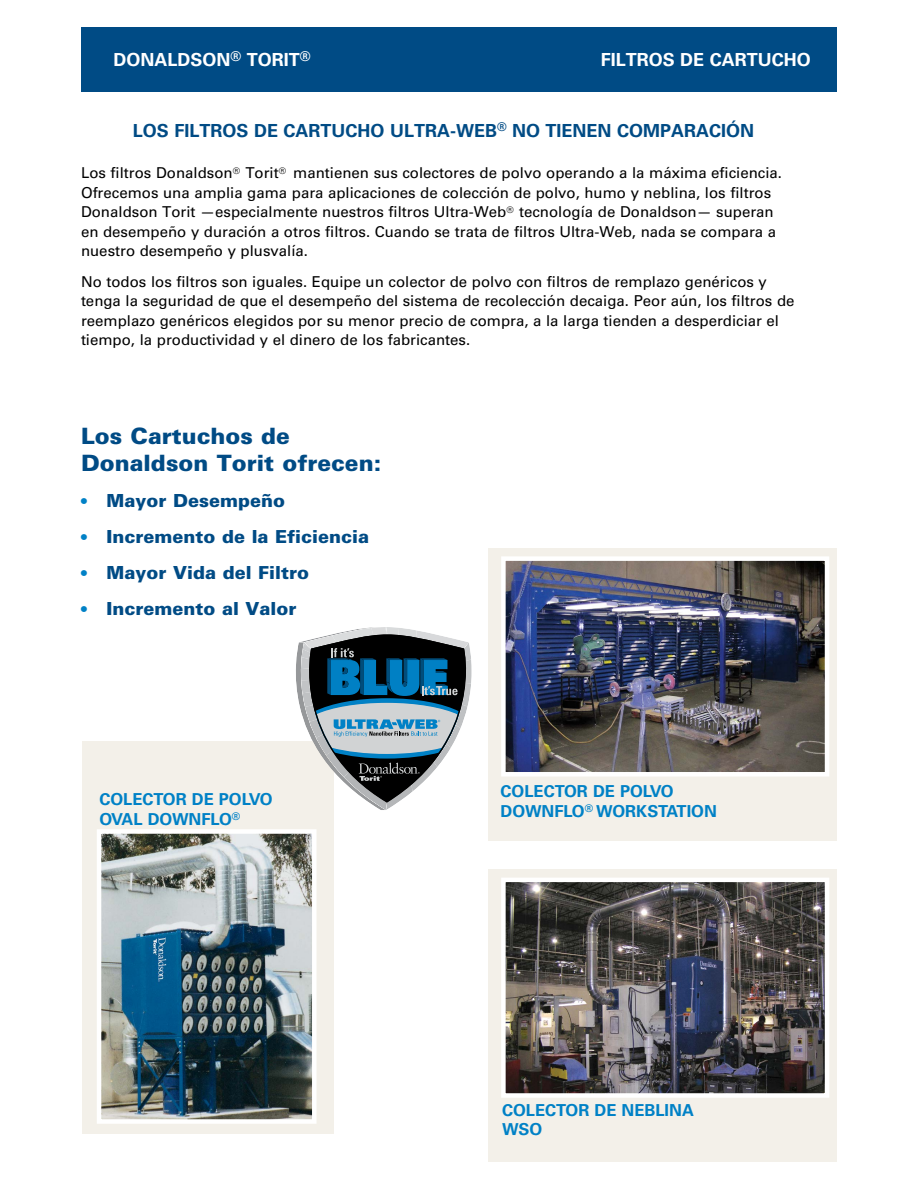
<style>
.page{position:relative;width:918px;height:1188px;background:#fff}
.page>*{position:absolute;margin:0;border:0;box-sizing:border-box;transform-origin:0 0}
.Bullet_Group-_Headli{font:900 22.5px/27px "Univers LT Std";color:#004b85}
.t1{font:900 18px "Univers LT Std";color:#004b85}
.Page_Headline-_Top{font:700 18px "Univers LT Std";color:#004b85}
.t2{font:700 18px "Univers LT Std";color:#fff}
.Application_Headline{font:700 16.5px "Univers LT Std";color:#0081c6}
.Body{font:15px/19.5px "Univers LT Std";color:#000}
.s1{font-weight:700;font-size:16.5px;color:#0081c6}
</style>
<div class="page">
<div style="left:81px;top:27px;width:756px;height:65px;background:#004b85"></div>
<div style="left:489px;top:548px;width:348px;height:292px;background:#f0ede4"></div>
<img style="left:506px;top:561px;width:318px;height:211px">
<div style="left:501px;top:556px;width:328px;height:221px;border:4px solid #fff"></div>
<div style="left:82px;top:741px;width:252px;height:393px;background:#f0ede4"></div>
<img style="left:102px;top:834px;width:210px;height:285px">
<div style="left:97px;top:829px;width:220px;height:295px;border:4px solid #fff"></div>
<div style="left:489px;top:869px;width:348px;height:292px;background:#f0ede4"></div>
<img style="left:506px;top:883px;width:318px;height:210px">
<div style="left:501px;top:878px;width:328px;height:220px;border:4px solid #fff"></div>
<svg style="left:296px;top:627px;width:176px;height:183px"></svg>
<p class="t2" style="left:113px;top:49px;width:199px">DONALDSON<sup>®</sup> TORIT<sup>®</sup></p>
<p class="t2" style="left:601px;top:49px;width:212px">FILTROS DE CARTUCHO</p>
<p class="Page_Headline-_Top" style="left:133px;top:120px;width:623px">LOS FILTROS DE CARTUCHO ULTRA-WEB<sup>®</sup> NO TIENEN COMPARACIÓN</p>
<p class="Body" style="left:81px;top:163px;width:703px">Los filtros Donaldson<sup>®</sup> Torit<sup>®</sup> mantienen sus colectores de polvo operando a la máxima eficiencia.<br>Ofrecemos una amplia gama para aplicaciones de colección de polvo, humo y neblina, los filtros Donaldson Torit —especialmente nuestros filtros Ultra-Web<sup>®</sup> tecnología de Donaldson— superan en desempeño y duración a otros filtros. Cuando se trata de filtros Ultra-Web, nada se compara a nuestro desempeño y plusvalía.</p>
<p class="Body" style="left:81px;top:272px;width:715px">No todos los filtros son iguales. Equipe un colector de polvo con filtros de remplazo genéricos y tenga la seguridad de que el desempeño del sistema de recolección decaiga. Peor aún, los filtros de reemplazo genéricos elegidos por su menor precio de compra, a la larga tienden a desperdiciar el tiempo, la productividad y el dinero de los fabricantes.</p>
<p class="Bullet_Group-_Headli" style="left:81px;top:423px;width:302px">Los Cartuchos de<br>Donaldson Torit ofrecen:</p>
<p class="t1" style="left:81px;top:490px;width:206px"><span class="s1">•</span> Mayor Desempeño</p>
<p class="t1" style="left:81px;top:526px;width:290px"><span class="s1">•</span> Incremento de la Eficiencia</p>
<p class="t1" style="left:81px;top:562px;width:230px"><span class="s1">•</span> Mayor Vida del Filtro</p>
<p class="t1" style="left:81px;top:598px;width:217px"><span class="s1">•</span> Incremento al Valor</p>
<p class="Application_Headline" style="left:99px;top:790px;width:175px">COLECTOR DE POLVO</p>
<p class="Application_Headline" style="left:99px;top:809px;width:142px">OVAL DOWNFLO<sup>®</sup></p>
<p class="Application_Headline" style="left:501px;top:782px;width:175px">COLECTOR DE POLVO</p>
<p class="Application_Headline" style="left:501px;top:802px;width:218px">DOWNFLO<sup>®</sup> WORKSTATION</p>
<p class="Application_Headline" style="left:502px;top:1100px;width:193px">COLECTOR DE NEBLINA</p>
<p class="Application_Headline" style="left:502px;top:1120px;width:42px">WSO</p>
</div>
